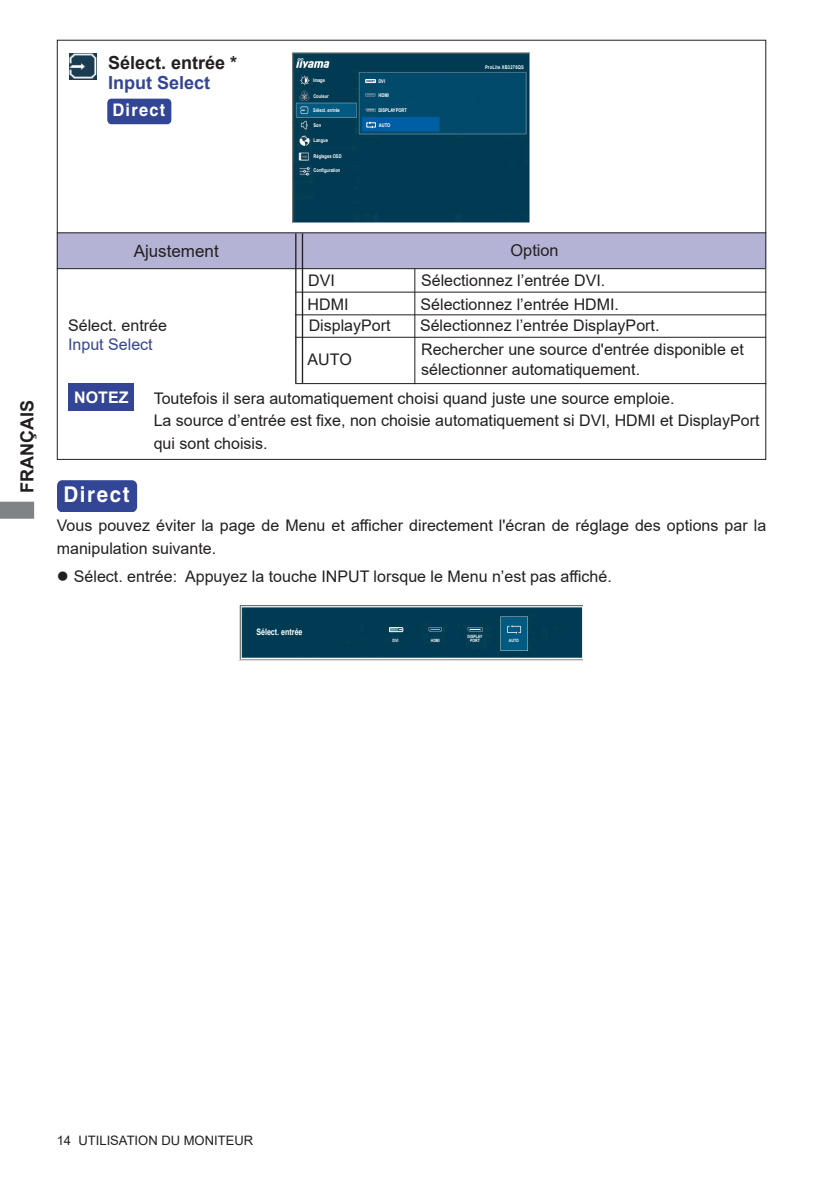
<style>
.page{position:relative;width:840px;height:1191px;background:#fff}
.page>*{position:absolute;margin:0;border:0;box-sizing:border-box;transform-origin:0 0}
.t1{font:700 21.6px "Helvetica";letter-spacing:.075em;color:#fff;scale:.95 1}
.t2{font:700 18px "Arial";color:#231f20}
.t3{font:700 18px "Arial";color:#334595}
.t4{font:700 17.4px "Helvetica";letter-spacing:.075em;color:#fff;scale:.95 1}
.t5{font:17px "Arial";color:#231f20}
.t6{font:16.2px "Arial";color:#231f20}
.t7{font:16px/22.6px "Arial";color:#231f20}
.t8{font:16px "Arial";color:#334595}
.t9{font:700 16px "Arial";color:#fff}
.t10{font:13px "Arial";color:#231f20}
.t11{font:700 8.8px "Arial";color:#fff;scale:.8 1}
.t12{font:700 5.2px "Arial";color:#fff;scale:.8 1}
.t13{font:700 5.2px "Arial";letter-spacing:.05em;color:#fff;scale:.8 1}
.t14{font:700 4.4px/4px "Arial";color:#fff;text-align:center;scale:.8 1}
</style>
<div class="page">
<svg style="left:0;top:502px;width:34px;height:16px"></svg>
<div style="left:57px;top:233px;width:708px;height:36px;background:#b4b3d5;border:2px solid #b4b3d5"></div>
<hr style="left:57px;top:232px;width:708px;height:1px;background:#231f20">
<hr style="left:295px;top:233px;width:1px;height:150px;background:#231f20">
<hr style="left:301px;top:233px;width:2px;height:150px;background:#231f20">
<hr style="left:57px;top:268px;width:707px;height:1px;background:#231f20">
<hr style="left:414px;top:269px;width:1px;height:115px;background:#231f20">
<hr style="left:295px;top:292px;width:470px;height:1px;background:#231f20">
<hr style="left:295px;top:314px;width:470px;height:1px;background:#231f20">
<hr style="left:295px;top:337px;width:470px;height:1px;background:#231f20">
<hr style="left:295px;top:383px;width:470px;height:1px;background:#231f20">
<img style="left:292px;top:53px;width:237px;height:169px">
<div style="left:363px;top:118px;width:76px;height:13px;background:#005ea4"></div>
<div style="left:362px;top:117px;width:77px;height:14px;border:1px solid #005ea4"></div>
<svg style="left:366px;top:122px;width:9px;height:6px"></svg>
<div style="left:365px;top:79px;width:10px;height:4px;border:1px solid #fff"></div>
<svg style="left:366px;top:80px;width:9px;height:3px"></svg>
<img style="left:69px;top:53px;width:28px;height:27px">
<img style="left:239px;top:605px;width:343px;height:55px">
<div style="left:389px;top:627px;width:14px;height:5px;border:1px solid #fff"></div>
<svg style="left:390px;top:628px;width:12px;height:3px"></svg>
<div style="left:108px;top:99px;width:62px;height:24px;background:#334595;border-radius:3px"></div>
<div style="left:107px;top:99px;width:64px;height:25px;border:2px solid #334595;border-radius:3px"></div>
<div style="left:68px;top:383px;width:66px;height:27px;background:#334595"></div>
<div style="left:58px;top:481px;width:78px;height:30px;background:#334595;border-radius:4px"></div>
<div style="left:57px;top:480px;width:80px;height:31px;border:2px solid #334595;border-radius:4px"></div>
<p class="t2" style="left:108px;top:50px;width:131px">Sélect. entrée *</p>
<p class="t3" style="left:108px;top:70px;width:104px">Input Select</p>
<p class="t4" style="left:112px;top:100px;width:57px">Direct</p>
<p class="t12" style="left:313px;top:77px;width:16px">Image</p>
<p class="t12" style="left:313px;top:92px;width:21px">Couleur</p>
<p class="t12" style="left:313px;top:106px;width:35px">Sélect. entrée</p>
<p class="t12" style="left:313px;top:121px;width:11px">Son</p>
<p class="t12" style="left:313px;top:137px;width:20px">Langue</p>
<p class="t12" style="left:313px;top:152px;width:37px">Réglages OSD</p>
<p class="t12" style="left:313px;top:167px;width:35px">Configuration</p>
<p class="t12" style="left:378px;top:77px;width:10px">DVI</p>
<p class="t12" style="left:378px;top:91px;width:15px">HDMI</p>
<p class="t12" style="left:378px;top:106px;width:37px">DISPLAYPORT</p>
<p class="t12" style="left:378px;top:121px;width:16px">AUTO</p>
<p class="t13" style="left:484px;top:63px;width:50px">ProLite XB3270QS</p>
<p class="t2" style="left:14px;top:493px;width:94px;rotate:-90deg">FRANÇAIS</p>
<p class="t5" style="left:134px;top:239px;width:87px">Ajustement</p>
<p class="t6" style="left:510px;top:239px;width:50px">Option</p>
<p class="t7" style="left:68px;top:314px;width:100px">Sélect. entrée</p>
<p class="t8" style="left:68px;top:333px;width:86px">Input Select</p>
<p class="t7" style="left:308px;top:269px;width:28px">DVI</p>
<p class="t7" style="left:421px;top:269px;width:186px">Sélectionnez l’entrée DVI.</p>
<p class="t7" style="left:308px;top:314px;width:83px">DisplayPort</p>
<p class="t7" style="left:420px;top:314px;width:325px;line-height:23.6px">Sélectionnez l’entrée DisplayPort.<br>Rechercher une source d'entrée disponible et</p>
<p class="t7" style="left:421px;top:358px;width:220px">sélectionner automatiquement.</p>
<p class="t7" style="left:307px;top:293px;width:42px">HDMI</p>
<p class="t7" style="left:420px;top:293px;width:200px">Sélectionnez l’entrée HDMI.</p>
<p class="t7" style="left:307px;top:348px;width:46px">AUTO</p>
<p class="t9" style="left:74px;top:386px;width:56px">NOTEZ</p>
<h1 class="t1" style="left:64px;top:481px;width:71px">Direct</h1>
<p class="t7" style="left:154px;top:386px;width:607px">Toutefois il sera automatiquement choisi quand juste une source emploie.<br>La source d’entrée est fixe, non choisie automatiquement si DVI, HDMI et DisplayPort qui sont choisis.</p>
<p class="t7" style="left:57px;top:514px;width:710px">Vous pouvez éviter la page de Menu et afficher directement l'écran de réglage des options par la manipulation suivante.</p>
<p class="t7" style="left:57px;top:565px;width:556px">● Sélect. entrée: Appuyez la touche INPUT lorsque le Menu n’est pas affiché.</p>
<p class="t11" style="left:256px;top:625px;width:59px">Sélect. entrée</p>
<p class="t14" style="left:467px;top:635px;width:20px">DISPLAY<br>PORT</p>
<p class="t14" style="left:392px;top:638px;width:9px">DVI</p>
<p class="t14" style="left:430px;top:638px;width:13px">HDMI</p>
<p class="t14" style="left:508px;top:638px;width:14px">AUTO</p>
<p class="t10" style="left:57px;top:1131px;width:198px">14 UTILISATION DU MONITEUR</p>
</div>
